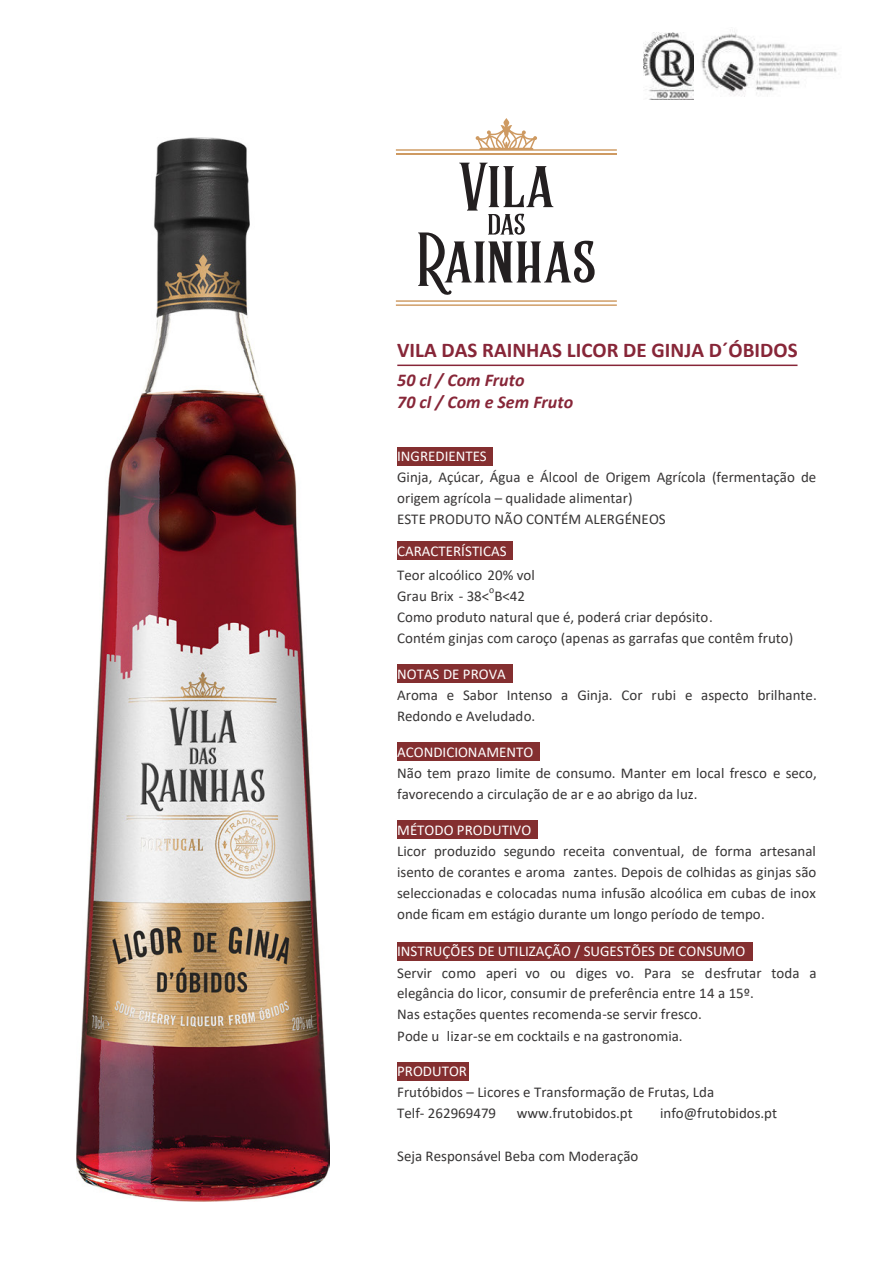
<style>
.page{position:relative;width:893px;height:1263px;background:#fff}
.page>*{position:absolute;margin:0;border:0;box-sizing:border-box;transform-origin:0 0}
.t1{font:700 21px "Calibri";color:#872638}
.t2{font:italic 700 18px/21.6px "Calibri";color:#872638}
.t3{font:15px/21px "Calibri";color:#373535}
.t4{font:15px "Calibri";color:#fff}
.t5{font:9.75px "Calibri";color:#373535}
</style>
<div class="page">
<img style="left:643px;top:33px;width:51px;height:66px">
<img style="left:701px;top:33px;width:137px;height:64px">
<div style="left:397px;top:447px;width:95px;height:18px;background:#842f30"></div>
<div style="left:397px;top:541px;width:116px;height:19px;background:#842f30"></div>
<div style="left:397px;top:665px;width:115px;height:18px;background:#842f30"></div>
<div style="left:397px;top:743px;width:143px;height:18px;background:#842f30"></div>
<div style="left:397px;top:821px;width:141px;height:18px;background:#842f30"></div>
<div style="left:397px;top:942px;width:356px;height:18px;background:#842f30"></div>
<div style="left:397px;top:1062px;width:72px;height:18px;background:#842f30"></div>
<hr style="left:397px;top:365px;width:400px;height:1px;background:#872638">
<img style="left:76px;top:138px;width:254px;height:1063px">
<hr style="left:396px;top:300px;width:221px;height:2px;background:#ce9a62">
<hr style="left:396px;top:304px;width:221px;height:2px;background:#ce9a62">
<svg style="left:418px;top:163px;width:177px;height:132px"></svg>
<svg style="left:396px;top:118px;width:221px;height:33px"></svg>
<hr style="left:396px;top:153px;width:221px;height:2px;background:#ce9a62">
<h1 class="t1" style="left:397px;top:335px;width:402px">VILA DAS RAINHAS LICOR DE GINJA D´ÓBIDOS</h1>
<p class="t2" style="left:397px;top:369px;width:177px">50 cl / Com Fruto<br>70 cl / Com e Sem Fruto</p>
<p class="t4" style="left:397px;top:446px;width:91px">INGREDIENTES</p>
<p class="t3" style="left:397px;top:466px;width:421px">Ginja, Açúcar, Água e Álcool de Origem Agrícola (fermentação de origem agrícola – qualidade alimentar)<br>ESTE PRODUTO NÃO CONTÉM ALERGÉNEOS</p>
<p class="t4" style="left:397px;top:540px;width:111px">CARACTERÍSTICAS</p>
<p class="t3" style="left:397px;top:564px;width:139px">Teor alcoólico 20% vol<br>Grau Brix - 38&lt; B&lt;42</p>
<p class="t5" style="left:489px;top:583px;width:7px">o</p>
<p class="t3" style="left:397px;top:606px;width:398px">Como produto natural que é, poderá criar depósito.<br>Contém ginjas com caroço (apenas as garrafas que contêm fruto)</p>
<p class="t4" style="left:397px;top:663px;width:110px">NOTAS DE PROVA</p>
<p class="t3" style="left:397px;top:684px;width:421px">Aroma e Sabor Intenso a Ginja. Cor rubi e aspecto brilhante.<br>Redondo e Aveludado.</p>
<p class="t4" style="left:397px;top:741px;width:138px">ACONDICIONAMENTO</p>
<p class="t3" style="left:397px;top:762px;width:421px">Não tem prazo limite de consumo. Manter em local fresco e seco, favorecendo a circulação de ar e ao abrigo da luz.</p>
<p class="t4" style="left:397px;top:819px;width:136px">MÉTODO PRODUTIVO</p>
<p class="t3" style="left:397px;top:840px;width:421px;text-align:justify">Licor produzido segundo receita conventual, de forma artesanal isento de corantes e aroma zantes. Depois de colhidas as ginjas são seleccionadas e colocadas numa infusão alcoólica em cubas de inox onde ficam em estágio durante um longo período de tempo.</p>
<p class="t4" style="left:397px;top:941px;width:350px">INSTRUÇÕES DE UTILIZAÇÃO / SUGESTÕES DE CONSUMO</p>
<p class="t3" style="left:397px;top:962px;width:421px">Servir como aperi vo ou diges vo. Para se desfrutar toda a elegância do licor, consumir de preferência entre 14 a 15º.<br>Nas estações quentes recomenda-se servir fresco.<br>Pode u lizar-se em cocktails e na gastronomia.</p>
<p class="t4" style="left:397px;top:1061px;width:71px">PRODUTOR</p>
<p class="t3" style="left:397px;top:1081px;width:319px">Frutóbidos – Licores e Transformação de Frutas, Lda<br>Telf- 262969479</p>
<p class="t3" style="left:517px;top:1102px;width:118px">www.frutobidos.pt</p>
<p class="t3" style="left:660px;top:1102px;width:118px">info@frutobidos.pt</p>
<p class="t3" style="left:397px;top:1145px;width:243px">Seja Responsável Beba com Moderação</p>
</div>
